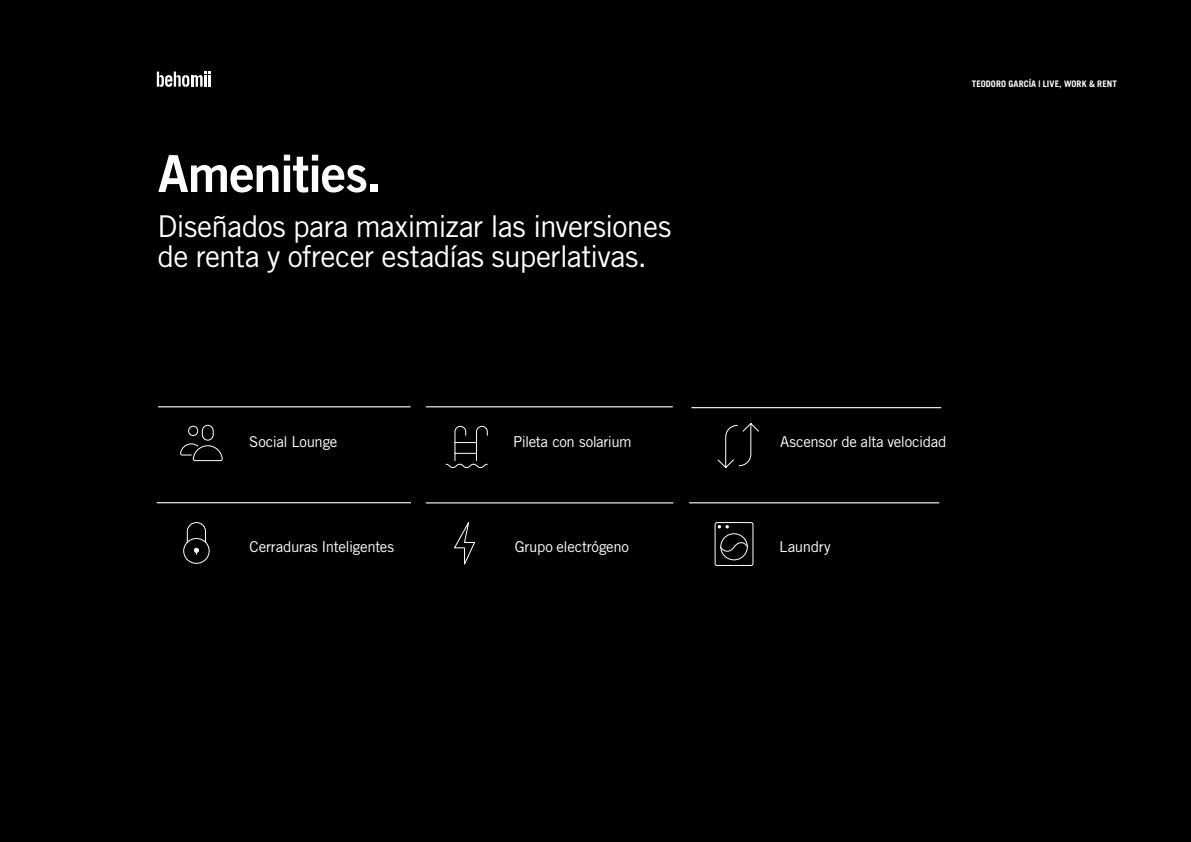
<style>
.page{position:relative;width:1191px;height:842px;background:#000}
.page>*{position:absolute;margin:0;border:0;box-sizing:border-box;transform-origin:0 0}
.t1{font:51px "Trade Gothic LT Std Bd 2";letter-spacing:-.025em;color:#fff}
.t2{font:30px/30px "Trade Gothic LT Std";letter-spacing:-.02em;color:#fff}
.t3{font:15px "Trade Gothic LT Std";letter-spacing:-.02em;color:#fff}
.t4{font:700 9px "Trade Gothic LT Std";letter-spacing:.005em;color:#fff}
</style>
<div class="page">
<svg style="left:714px;top:522px;width:40px;height:44px"></svg>
<hr style="left:157px;top:502px;width:254px;height:1px;background:#fff">
<hr style="left:158px;top:406px;width:252px;height:1px;background:#fff">
<svg style="left:180px;top:424px;width:42px;height:38px"></svg>
<svg style="left:445px;top:425px;width:43px;height:43px"></svg>
<svg style="left:183px;top:522px;width:27px;height:42px"></svg>
<svg style="left:717px;top:423px;width:42px;height:45px"></svg>
<hr style="left:426px;top:406px;width:246px;height:1px;background:#fff">
<hr style="left:426px;top:502px;width:247px;height:1px;background:#fff">
<hr style="left:691px;top:407px;width:250px;height:1px;background:#fff">
<hr style="left:689px;top:502px;width:250px;height:1px;background:#fff">
<svg style="left:454px;top:522px;width:21px;height:43px"></svg>
<svg style="left:157px;top:72px;width:53px;height:15px"></svg>
<h1 class="t1" style="left:158px;top:142px;width:226px">Amenities.</h1>
<h2 class="t2" style="left:157px;top:211px;width:515px">Diseñados para maximizar las inversiones de renta y ofrecer estadías superlativas.</h2>
<p class="t4" style="left:971px;top:78px;width:147px">TEODORO GARCÍA | LIVE, WORK &amp; RENT</p>
<p class="t3" style="left:249px;top:433px;width:90px">Social Lounge</p>
<p class="t3" style="left:513px;top:433px;width:120px">Pileta con solarium</p>
<p class="t3" style="left:780px;top:433px;width:168px">Ascensor de alta velocidad</p>
<p class="t3" style="left:249px;top:538px;width:146px">Cerraduras Inteligentes</p>
<p class="t3" style="left:779px;top:538px;width:53px">Laundry</p>
<p class="t3" style="left:514px;top:538px;width:116px">Grupo electrógeno</p>
</div>
